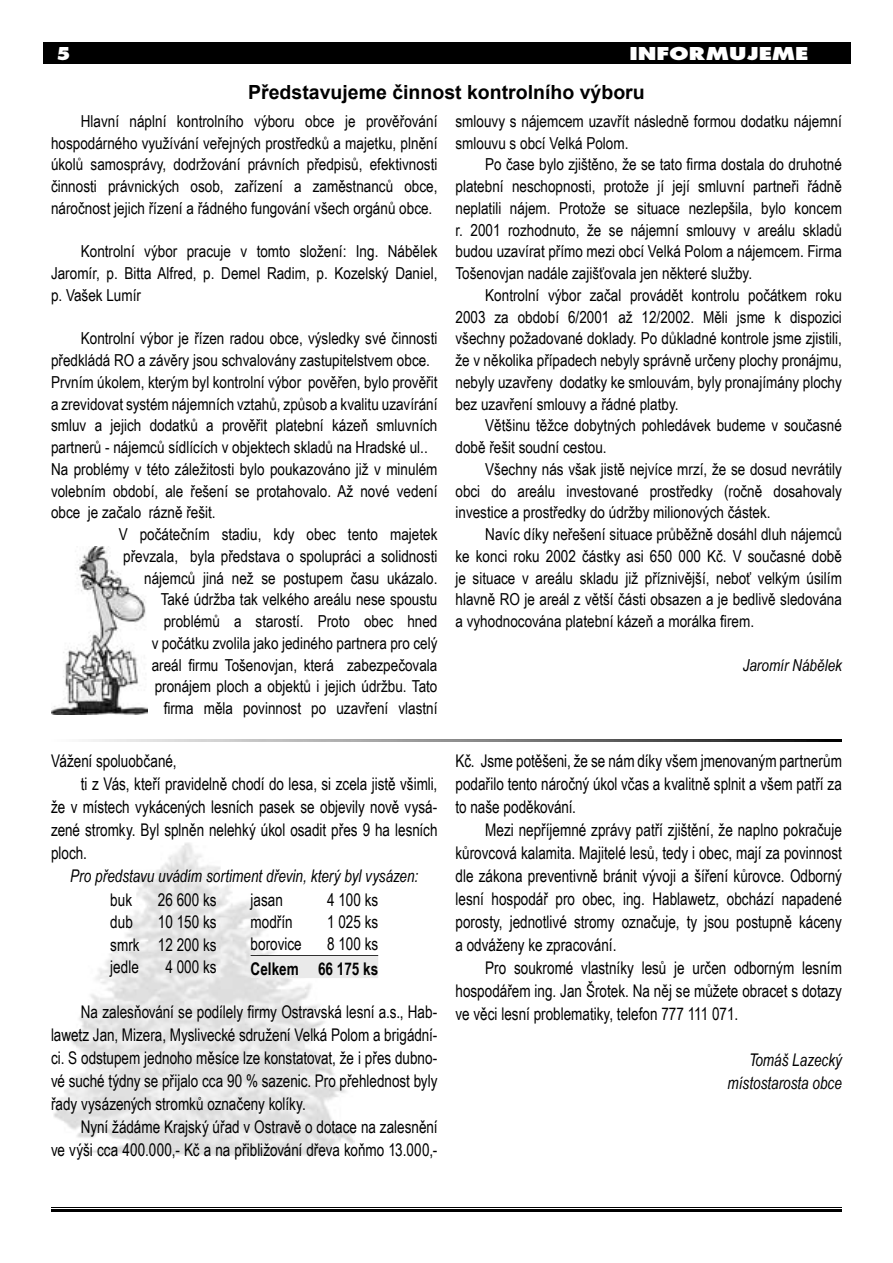
<style>
.page{position:relative;width:893px;height:1263px;background:#fff}
.page>*{position:absolute;margin:0;border:0;box-sizing:border-box;transform-origin:0 0}
.t1{font:700 19.5px "Arial";color:#000}
.t2{font:700 expanded 19.5px "Futura PCE";letter-spacing:.05em;color:#fff;scale:1.25 1}
.t3{font:700 expanded 19.5px "Futura PCE";letter-spacing:.05em;color:#fff}
.t4{font:17.4px/23px "Arial Narrow";color:#000;text-align:justify;scale:.94 1}
.t5{font:italic 17.4px/23px "Arial Narrow";color:#000;text-align:right;scale:.94 1}
.t6{font:700 17.4px "Arial Narrow";color:#000;scale:.94 1}
.t7{font:16.5px/21.8px "Arial Narrow";color:#000;text-align:justify}
.t8{font:italic 16.5px "Arial Narrow";color:#000}
</style>
<div class="page">
<hr style="left:51px;top:1207px;width:791px;height:1px;background:#000">
<hr style="left:51px;top:1210px;width:791px;height:2px;background:#000">
<img style="left:51px;top:547px;width:96px;height:167px">
<div style="left:43px;top:43px;width:807px;height:21px;background:#000"></div>
<div style="left:251px;top:956px;width:127px;height:22px;background:#eaeaea"></div>
<hr style="left:251px;top:955px;width:63px;height:1px;background:#000">
<hr style="left:314px;top:955px;width:64px;height:1px;background:#000">
<img style="left:88px;top:740px;width:754px;height:1px">
<p class="t3" style="left:58px;top:44px;width:13px">5</p>
<p class="t2" style="left:630px;top:44px;width:144px">INFORMUJEME</p>
<p class="t1" style="left:248px;top:79px;width:398px">Představujeme činnost kontrolního výboru</p>
<p class="t7" style="left:51px;top:110px;width:388px;text-indent:30px">Hlavní náplní kontrolního výboru obce je prověřování hospodárného využívání veřejných prostředků a majetku, plnění úkolů samosprávy, dodržování právních předpisů, efektivnosti činnosti právnických osob, zařízení a zaměstnanců obce, náročnost jejich řízení a řádného fungování všech orgánů obce.</p>
<p class="t7" style="left:51px;top:240px;width:388px;text-indent:30px">Kontrolní výbor pracuje v tomto složení: Ing. Nábělek Jaromír, p. Bitta Alfred, p. Demel Radim, p. Kozelský Daniel, p. Vašek Lumír</p>
<p class="t7" style="left:81px;top:327px;width:358px">Kontrolní výbor je řízen radou obce, výsledky své činnosti</p>
<p class="t7" style="left:51px;top:349px;width:381px">předkládá RO a závěry jsou schvalovány zastupitelstvem obce.</p>
<p class="t7" style="left:51px;top:371px;width:388px">Prvním úkolem, kterým byl kontrolní výbor pověřen, bylo prověřit</p>
<p class="t7" style="left:51px;top:392px;width:388px">a zrevidovat systém nájemních vztahů, způsob a kvalitu uzavírání</p>
<p class="t7" style="left:51px;top:414px;width:388px">smluv a jejich dodatků a prověřit platební kázeň smluvních</p>
<p class="t7" style="left:51px;top:436px;width:378px">partnerů - nájemců sídlících v objektech skladů na Hradské ul..</p>
<p class="t7" style="left:51px;top:458px;width:388px">Na problémy v této záležitosti bylo poukazováno již v minulém</p>
<p class="t7" style="left:51px;top:479px;width:388px">volebním období, ale řešení se protahovalo. Až nové vedení</p>
<p class="t7" style="left:51px;top:501px;width:166px">obce je začalo rázně řešit.</p>
<p class="t7" style="left:119px;top:523px;width:320px">V počátečním stadiu, kdy obec tento majetek</p>
<p class="t7" style="left:123px;top:545px;width:316px">převzala, byla představa o spolupráci a solidnosti</p>
<p class="t7" style="left:144px;top:566px;width:295px">nájemců jiná než se postupem času ukázalo.</p>
<p class="t7" style="left:161px;top:588px;width:278px">Také údržba tak velkého areálu nese spoustu</p>
<p class="t7" style="left:164px;top:610px;width:275px">problémů a starostí. Proto obec hned</p>
<p class="t7" style="left:152px;top:632px;width:287px">v počátku zvolila jako jediného partnera pro celý</p>
<p class="t7" style="left:152px;top:653px;width:287px">areál firmu Tošenovjan, která zabezpečovala</p>
<p class="t7" style="left:155px;top:675px;width:284px">pronájem ploch a objektů i jejich údržbu. Tato</p>
<p class="t7" style="left:164px;top:697px;width:275px">firma měla povinnost po uzavření vlastní</p>
<p class="t4" style="left:51px;top:748px;width:135px">Vážení spoluobčané,</p>
<p class="t4" style="left:81px;top:771px;width:381px">ti z Vás, kteří pravidelně chodí do lesa, si zcela jistě všimli,</p>
<p class="t4" style="left:51px;top:794px;width:413px">že v místech vykácených lesních pasek se objevily nově vysá-</p>
<p class="t4" style="left:51px;top:817px;width:413px">zené stromky. Byl splněn nelehký úkol osadit přes 9 ha lesních</p>
<p class="t4" style="left:51px;top:840px;width:40px">ploch.</p>
<p class="t5" style="left:70px;top:864px;width:372px">Pro představu uvádím sortiment dřevin, který byl vysázen:</p>
<p class="t4" style="left:110px;top:887px;width:25px">buk</p>
<p class="t4" style="left:158px;top:887px;width:64px">26 600 ks</p>
<p class="t4" style="left:251px;top:887px;width:36px">jasan</p>
<p class="t4" style="left:327px;top:887px;width:56px">4 100 ks</p>
<p class="t4" style="left:110px;top:910px;width:26px">dub</p>
<p class="t4" style="left:158px;top:910px;width:64px">10 150 ks</p>
<p class="t4" style="left:251px;top:910px;width:46px">modřín</p>
<p class="t4" style="left:327px;top:910px;width:56px">1 025 ks</p>
<p class="t4" style="left:110px;top:932px;width:115px">smrk 12 200 ks</p>
<p class="t4" style="left:251px;top:932px;width:56px">borovice</p>
<p class="t4" style="left:327px;top:932px;width:56px">8 100 ks</p>
<p class="t4" style="left:110px;top:955px;width:32px">jedle</p>
<p class="t4" style="left:165px;top:955px;width:56px">4 000 ks</p>
<p class="t6" style="left:251px;top:956px;width:137px">Celkem 66 175 ks</p>
<p class="t4" style="left:51px;top:999px;width:413px;text-indent:30px">Na zalesňování se podílely firmy Ostravská lesní a.s., Hab&shy;lawetz Jan, Mizera, Myslivecké sdružení Velká Polom a brigádní&shy;ci. S odstupem jednoho měsíce lze konstatovat, že i přes dubno&shy;vé suché týdny se přijalo cca 90 % sazenic. Pro přehlednost byly řady vysázených stromků označeny kolíky.</p>
<p class="t4" style="left:51px;top:1115px;width:413px;text-align:right">Nyní žádáme Krajský úřad v Ostravě o dotace na zalesnění<br>ve výši cca 400.000,- Kč a na přibližování dřeva koňmo 13.000,-</p>
<p class="t7" style="left:455px;top:110px;width:388px">smlouvy s nájemcem uzavřít následně formou dodatku nájemní smlouvu s obcí Velká Polom.</p>
<p class="t7" style="left:455px;top:153px;width:388px;text-indent:30px">Po čase bylo zjištěno, že se tato firma dostala do druhotné platební neschopnosti, protože jí její smluvní partneři řádně neplatili nájem. Protože se situace nezlepšila, bylo koncem r. 2001 rozhodnuto, že se nájemní smlouvy v areálu skladů budou uzavírat přímo mezi obcí Velká Polom a nájemcem. Firma Tošenovjan nadále zajišťovala jen některé služby.</p>
<p class="t7" style="left:455px;top:284px;width:388px;text-indent:30px">Kontrolní výbor začal provádět kontrolu počátkem roku 2003 za období 6/2001 až 12/2002. Měli jsme k dispozici všechny požadované doklady. Po důkladné kontrole jsme zjistili, že v několika případech nebyly správně určeny plochy pronájmu, nebyly uzavřeny dodatky ke smlouvám, byly pronajímány plochy bez uzavření smlouvy a řádné platby.</p>
<p class="t7" style="left:455px;top:414px;width:388px;text-indent:30px">Většinu těžce dobytných pohledávek budeme v současné době řešit soudní cestou.</p>
<p class="t7" style="left:455px;top:458px;width:388px;text-indent:30px">Všechny nás však jistě nejvíce mrzí, že se dosud nevrátily obci do areálu investované prostředky (ročně dosahovaly investice a prostředky do údržby milionových částek.</p>
<p class="t7" style="left:455px;top:523px;width:388px;text-indent:30px">Navíc díky neřešení situace průběžně dosáhl dluh nájemců ke konci roku 2002 částky asi 650 000 Kč. V současné době je situace v areálu skladu již příznivější, neboť velkým úsilím hlavně RO je areál z větší části obsazen a je bedlivě sledována a vyhodnocována platební kázeň a morálka firem.</p>
<p class="t8" style="left:743px;top:653px;width:101px">Jaromír Nábělek</p>
<p class="t4" style="left:455px;top:748px;width:413px">Kč. Jsme potěšeni, že se nám díky všem jmenovaným partnerům podařilo tento náročný úkol včas a kvalitně splnit a všem patří za to naše poděkování.</p>
<p class="t4" style="left:455px;top:817px;width:413px;text-indent:30px">Mezi nepříjemné zprávy patří zjištění, že naplno pokračuje kůrovcová kalamita. Majitelé lesů, tedy i obec, mají za povinnost dle zákona preventivně bránit vývoji a šíření kůrovce. Odborný lesní hospodář pro obec, ing. Hablawetz, obchází napadené porosty, jednotlivé stromy označuje, ty jsou postupně káceny a odváženy ke zpracování.</p>
<p class="t4" style="left:455px;top:955px;width:413px;text-indent:30px">Pro soukromé vlastníky lesů je určen odborným lesním hospodářem ing. Jan Šrotek. Na něj se můžete obracet s dotazy ve věci lesní problematiky, telefon 777 111 071.</p>
<p class="t5" style="left:728px;top:1048px;width:123px">Tomáš Lazecký místostarosta obce</p>
</div>
